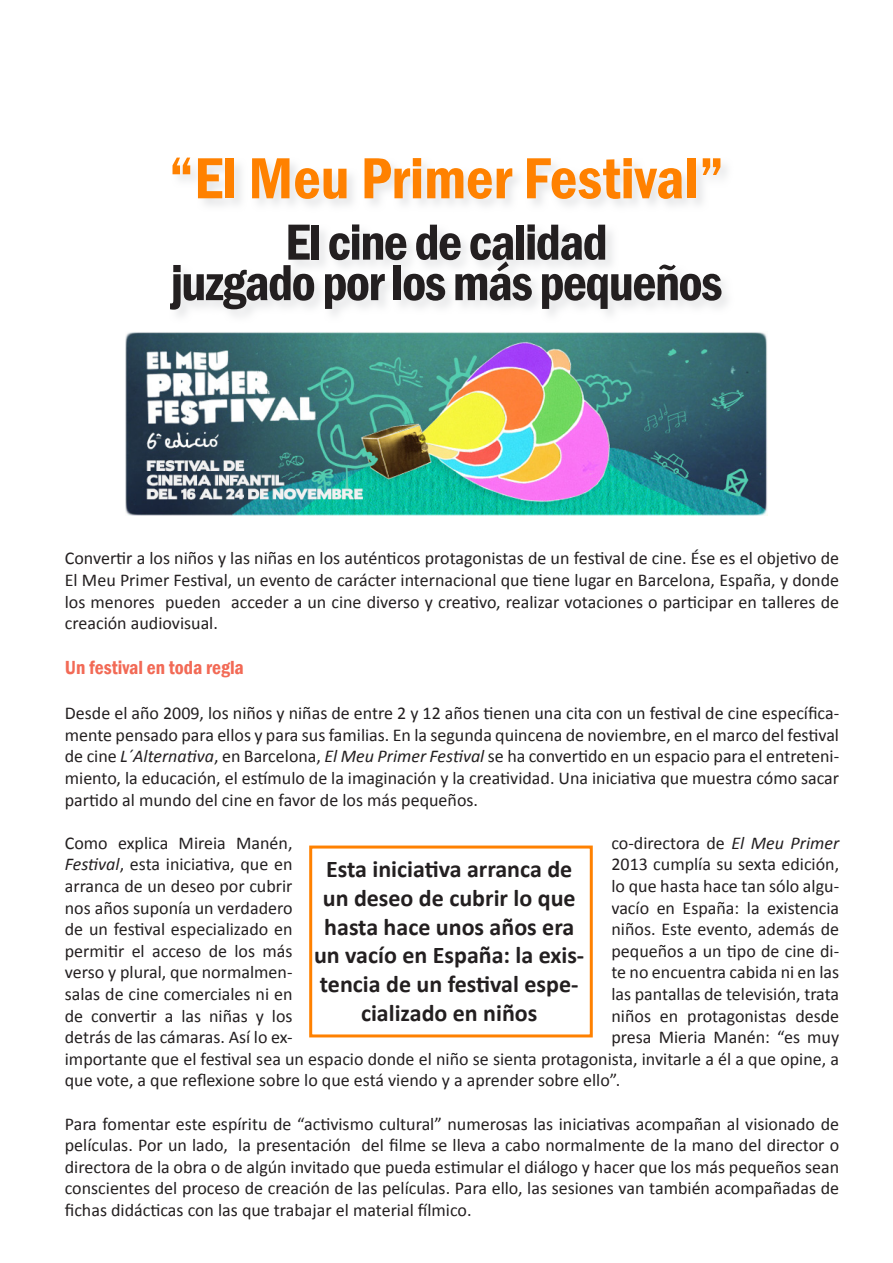
<style>
.page{position:relative;width:893px;height:1263px;background:#fff}
.page>*{position:absolute;margin:0;border:0;box-sizing:border-box;transform-origin:0 0}
.t1{font:600 condensed 60px "Franklin Gothic";color:#ff8100}
.t2{font:600 condensed 52.5px "Franklin Gothic";letter-spacing:-.03em;color:#231f20}
.t3{font:700 24px/28.8px "Calibri";color:#231f20;text-align:center}
.t4{font:600 condensed 19.5px "Franklin Gothic";color:#f26a56}
.t5{font:18px/21.6px "Calibri";color:#231f20;text-align:justify}
.s1{font-style:italic}
</style>
<div class="page">
<div style="left:171px;top:156px;width:563px;height:57px;background:#f7f7f8"></div>
<div style="left:168px;top:223px;width:567px;height:101px;background:#dddee0;opacity:.75"></div>
<div style="left:309px;top:845px;width:284px;height:192px;border:3px solid #ff8100"></div>
<img style="left:125px;top:332px;width:642px;height:184px">
<p class="t1" style="left:169px;top:138px;width:557px">“El Meu Primer Festival”</p>
<p class="t2" style="left:285px;top:207px;width:324px">El cine de calidad</p>
<p class="t2" style="left:170px;top:248px;width:553px">juzgado por los más pequeños</p>
<p class="t5" style="left:65px;top:548px;width:776px">Convertir a los niños y las niñas en los auténticos protagonistas de un festival de cine. Ése es el objetivo de El Meu Primer Festival, un evento de carácter internacional que tiene lugar en Barcelona, España, y donde los menores pueden acceder a un cine diverso y creativo, realizar votaciones o participar en talleres de creación audiovisual.</p>
<p class="t4" style="left:65px;top:654px;width:181px">Un festival en toda regla</p>
<p class="t5" style="left:65px;top:702px;width:776px">Desde el año 2009, los niños y niñas de entre 2 y 12 años tienen una cita con un festival de cine específica&shy;mente pensado para ellos y para sus familias. En la segunda quincena de noviembre, en el marco del festival de cine <span class="s1">L´Alternativa</span>, en Barcelona, <span class="s1">El Meu Primer Festival</span> se ha convertido en un espacio para el entreteni&shy;miento, la educación, el estímulo de la imaginación y la creatividad. Una iniciativa que muestra cómo sacar partido al mundo del cine en favor de los más pequeños.</p>
<p class="t5" style="left:65px;top:832px;width:229px">Como explica Mireia Manén,</p>
<p class="t5" style="left:611px;top:832px;width:229px">co-directora de <span class="s1">El Meu Primer</span></p>
<p class="t5" style="left:65px;top:854px;width:229px"><span class="s1">Festival</span>, esta iniciativa, que en</p>
<p class="t5" style="left:611px;top:854px;width:229px">2013 cumplía su sexta edición,</p>
<p class="t5" style="left:65px;top:875px;width:229px">arranca de un deseo por cubrir</p>
<p class="t5" style="left:611px;top:875px;width:229px">lo que hasta hace tan sólo algu-</p>
<p class="t5" style="left:65px;top:897px;width:229px">nos años suponía un verdadero</p>
<p class="t5" style="left:611px;top:897px;width:229px">vacío en España: la existencia</p>
<p class="t5" style="left:65px;top:918px;width:229px">de un festival especializado en</p>
<p class="t5" style="left:611px;top:918px;width:229px">niños. Este evento, además de</p>
<p class="t5" style="left:65px;top:940px;width:229px">permitir el acceso de los más</p>
<p class="t5" style="left:611px;top:940px;width:229px">pequeños a un tipo de cine di-</p>
<p class="t5" style="left:65px;top:962px;width:229px">verso y plural, que normalmen-</p>
<p class="t5" style="left:611px;top:962px;width:229px">te no encuentra cabida ni en las</p>
<p class="t5" style="left:65px;top:983px;width:229px">salas de cine comerciales ni en</p>
<p class="t5" style="left:611px;top:983px;width:229px">las pantallas de televisión, trata</p>
<p class="t5" style="left:65px;top:1005px;width:229px">de convertir a las niñas y los</p>
<p class="t5" style="left:611px;top:1005px;width:229px">niños en protagonistas desde</p>
<p class="t5" style="left:65px;top:1026px;width:229px">detrás de las cámaras. Así lo ex-</p>
<p class="t3" style="left:314px;top:854px;width:272px">Esta iniciativa arranca de un deseo de cubrir lo que hasta hace unos años era un vacío en España: la exis&shy;tencia de un festival espe&shy;cializado en niños</p>
<p class="t5" style="left:65px;top:1026px;width:776px;text-indent:547px">presa Mieria Manén: “es muy importante que el festival sea un espacio donde el niño se sienta protagonista, invitarle a él a que opine, a que vote, a que reflexione sobre lo que está viendo y a aprender sobre ello”.</p>
<p class="t5" style="left:65px;top:1113px;width:776px">Para fomentar este espíritu de “activismo cultural” numerosas las iniciativas acompañan al visionado de películas. Por un lado, la presentación del filme se lleva a cabo normalmente de la mano del director o directora de la obra o de algún invitado que pueda estimular el diálogo y hacer que los más pequeños sean conscientes del proceso de creación de las películas. Para ello, las sesiones van también acompañadas de fichas didácticas con las que trabajar el material fílmico.</p>
</div>
